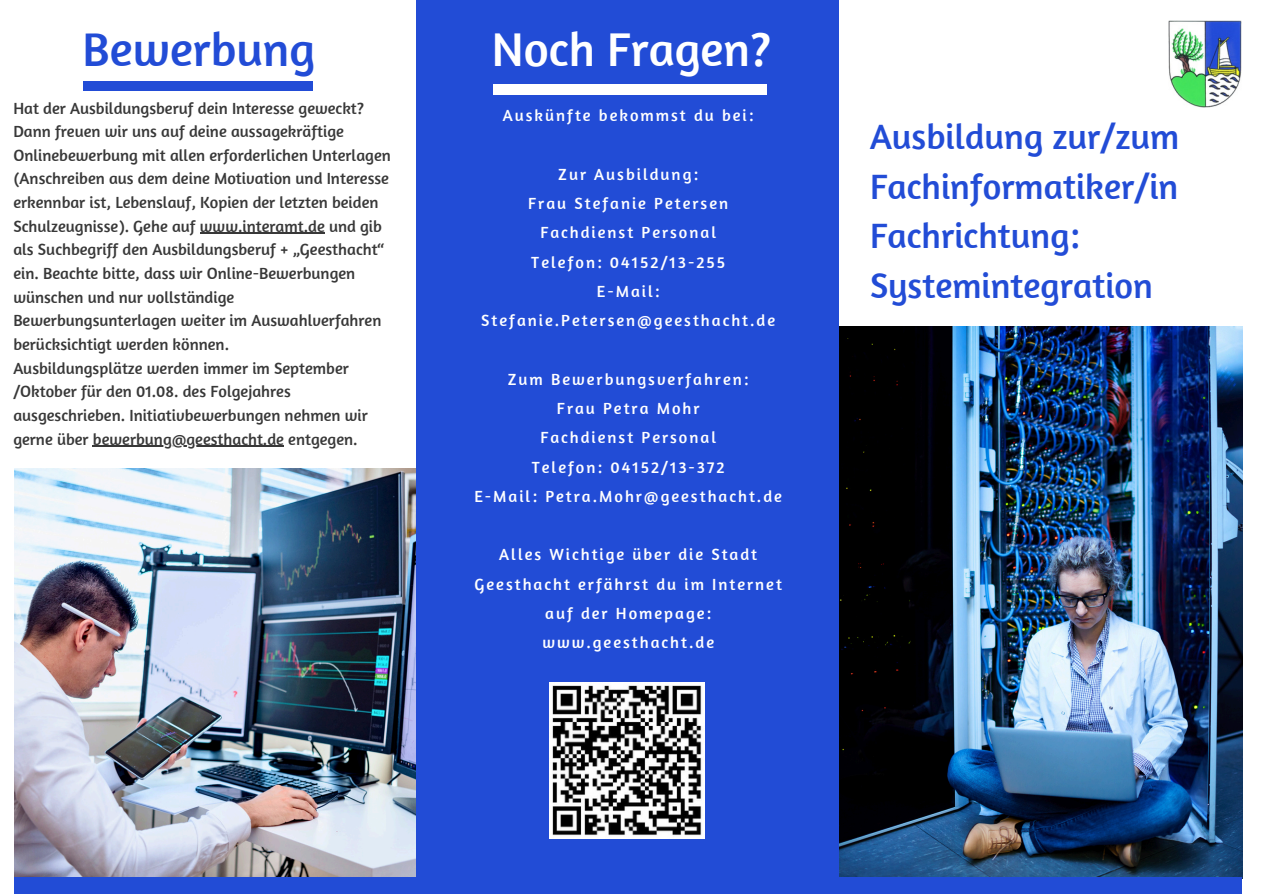
<style>
.page{position:relative;width:1263px;height:894px;background:#fff}
.page>*{position:absolute;margin:0;border:0;box-sizing:border-box;transform-origin:0 0}
.t1{font:48.45px "Amaranth";color:#fff}
.t2{font:48.3px "Amaranth";color:#224cd6}
.t3{font:36px/49.5px "Amaranth";color:#224cd6}
.t4{font:16.5px/23.7px "Amaranth";color:#383838}
.t5{font:16.5px/29.2px "Amaranth";letter-spacing:.12em;color:#fff;text-align:center}
</style>
<div class="page">
<img style="left:838px;top:326px;width:404px;height:551px">
<img style="left:14px;top:468px;width:402px;height:409px">
<div style="left:416px;top:0;width:422px;height:893px;background:#224cd6"></div>
<div style="left:821px;top:877px;width:421px;height:16px;background:#224cd6"></div>
<div style="left:494px;top:84px;width:273px;height:10px;background:#fff"></div>
<div style="left:83px;top:82px;width:229px;height:9px;background:#224cd6"></div>
<div style="left:14px;top:877px;width:427px;height:16px;background:#224cd6"></div>
<img style="left:1169px;top:20px;width:73px;height:87px">
<hr style="left:200px;top:233px;width:125px;height:1px;background:#383838">
<hr style="left:93px;top:445px;width:191px;height:1px;background:#383838">
<img style="left:549px;top:682px;width:156px;height:155px">
<p class="t2" style="left:83px;top:19px;width:234px">Bewerbung</p>
<p class="t1" style="left:492px;top:19px;width:280px">Noch Fragen?</p>
<p class="t4" style="left:13px;top:95px;width:352px">Hat der Ausbildungsberuf dein Interesse geweckt?</p>
<h1 class="t4" style="left:13px;top:119px;width:379px">Dann freuen wir uns auf deine aussagekräftige Onlinebewerbung mit allen erforderlichen Unterlagen (Anschreiben aus dem deine Motivation und Interesse erkennbar ist, Lebenslauf, Kopien der letzten beiden Schulzeugnisse). Gehe auf www.interamt.de und gib als Suchbegriff den Ausbildungsberuf + „Geesthacht“ ein. Beachte bitte, dass wir Online-Bewerbungen wünschen und nur vollständige Bewerbungsunterlagen weiter im Auswahlverfahren berücksichtigt werden können.</h1>
<p class="t4" style="left:13px;top:355px;width:356px">Ausbildungsplätze werden immer im September /Oktober für den 01.08. des Folgejahres ausgeschrieben. Initiativbewerbungen nehmen wir gerne über bewerbung@geesthacht.de entgegen.</p>
<p class="t5" style="left:503px;top:100px;width:252px">Auskünfte bekommst du bei:</p>
<p class="t5" style="left:558px;top:159px;width:141px">Zur Ausbildung:</p>
<p class="t5" style="left:528px;top:188px;width:201px">Frau Stefanie Petersen</p>
<p class="t5" style="left:540px;top:217px;width:177px">Fachdienst Personal</p>
<p class="t5" style="left:531px;top:247px;width:195px">Telefon: 04152/13-255</p>
<p class="t5" style="left:481px;top:276px;width:296px">E-Mail:<br>Stefanie.Petersen@geesthacht.de</p>
<p class="t5" style="left:508px;top:364px;width:242px">Zum Bewerbungsverfahren:</p>
<p class="t5" style="left:557px;top:393px;width:144px">Frau Petra Mohr</p>
<p class="t5" style="left:540px;top:422px;width:177px">Fachdienst Personal</p>
<p class="t5" style="left:532px;top:451px;width:194px">Telefon: 04152/13-372</p>
<p class="t5" style="left:474px;top:481px;width:309px">E-Mail: Petra.Mohr@geesthacht.de</p>
<p class="t5" style="left:474px;top:539px;width:309px">Alles Wichtige über die Stadt<br>Geesthacht erfährst du im Internet auf der Homepage:</p>
<p class="t5" style="left:542px;top:627px;width:173px">www.geesthacht.de</p>
<p class="t3" style="left:870px;top:111px;width:311px">Ausbildung zur/zum<br>Fachinformatiker/in<br>Fachrichtung:<br>Systemintegration</p>
</div>
